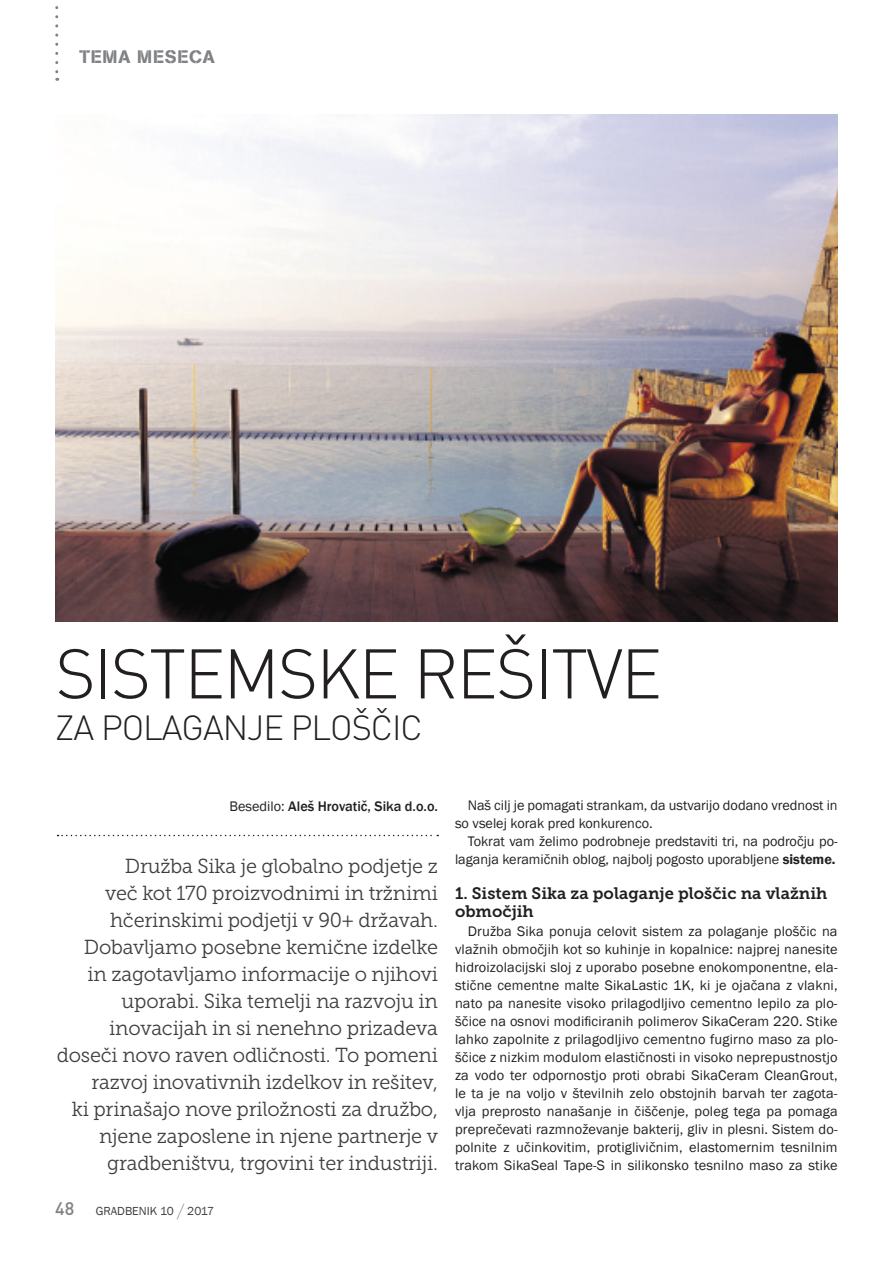
<style>
.page{position:relative;width:893px;height:1263px;background:#fff}
.page>*{position:absolute;margin:0;border:0;box-sizing:border-box;transform-origin:0 0}
.t1{font:300 69px "DINS";letter-spacing:-.03em;color:#231f20}
.t2{font:300 34.5px "DINS";letter-spacing:-.03em;color:#231f20}
.t3{font:20.25px/27px "Museo Slab 300";letter-spacing:-.01em;color:#3e3e3f;text-align:right}
.t4{font:18px "AG Book Stencil";letter-spacing:.045em;color:#808285}
.t5{font:500 18px "DINS";color:#808285}
.t6{font:16.5px/18px "Museo Slab 700";color:#231f20}
.t7{font:14.25px/18px "Franklin Gothic";color:#231f20}
.t8{font:500 14.25px "Franklin Gothic";color:#231f20}
.t9{font:12px "Franklin Gothic";color:#3e3e3f}
.s1{font-weight:400}
.s2{font-family:"Helvetica Neue M";font-weight:200;font-size:21px}
.s3{font-weight:600}
</style>
<div class="page">
<img style="left:55px;top:115px;width:783px;height:507px">
<svg style="left:55px;top:6px;width:3px;height:75px"></svg>
<svg style="left:58px;top:835px;width:380px;height:1px"></svg>
<p class="t4" style="left:80px;top:46px;width:137px">TEMA MESECA</p>
<h1 class="t1" style="left:55px;top:631px;width:608px">SISTEMSKE REŠITVE</h1>
<h2 class="t2" style="left:55px;top:707px;width:369px">ZA POLAGANJE PLOŠČIC</h2>
<p class="t8" style="left:229px;top:797px;width:210px"><span class="s1">Besedilo:</span> Aleš Hrovatič, Sika d.o.o.</p>
<p class="t3" style="left:57px;top:853px;width:383px">Družba Sika je globalno podjetje z<br>več kot 170 proizvodnimi in tržnimi hčerinskimi podjetji v 90+ državah.<br>Dobavljamo posebne kemične izdelke<br>in zagotavljamo informacije o njihovi uporabi. Sika temelji na razvoju in inovacijah in si nenehno prizadeva doseči novo raven odličnosti. To pomeni razvoj inovativnih izdelkov in rešitev,<br>ki prinašajo nove priložnosti za družbo, njene zaposlene in njene partnerje v gradbeništvu, trgovini ter industriji.</p>
<p class="t5" style="left:55px;top:1197px;width:21px">48</p>
<p class="t9" style="left:96px;top:1204px;width:120px">GRADBENIK 10 <span class="s2">/</span> 2017</p>
<p class="t7" style="left:455px;top:797px;width:384px;text-indent:13px">Naš cilj je pomagati strankam, da ustvarijo dodano vrednost in so vselej korak pred konkurenco.</p>
<p class="t7" style="left:455px;top:833px;width:384px;text-align:right">Tokrat vam želimo podrobneje predstaviti tri, na področju po&shy;laganja keramičnih oblog, najbolj pogosto uporabljene <span class="s3">sisteme.</span></p>
<p class="t6" style="left:455px;top:884px;width:374px">1. Sistem Sika za polaganje ploščic na vlažnih območjih</p>
<p class="t7" style="left:455px;top:923px;width:384px;text-align:justify;text-indent:13px">Družba Sika ponuja celovit sistem za polaganje ploščic na vlažnih območjih kot so kuhinje in kopalnice: najprej nanesite hidroizolacijski sloj z uporabo posebne enokomponentne, ela&shy;stične cementne malte SikaLastic 1K, ki je ojačana z vlakni, nato pa nanesite visoko prilagodljivo cementno lepilo za plo&shy;ščice na osnovi modificiranih polimerov SikaCeram 220. Stike lahko zapolnite z prilagodljivo cementno fugirno maso za plo&shy;ščice z nizkim modulom elastičnosti in visoko neprepustnostjo za vodo ter odpornostjo proti obrabi SikaCeram CleanGrout, le ta je na voljo v številnih zelo obstojnih barvah ter zagota&shy;vlja preprosto nanašanje in čiščenje, poleg tega pa pomaga preprečevati razmnoževanje bakterij, gliv in plesni. Sistem do&shy;polnite z učinkovitim, protiglivičnim, elastomernim tesnilnim trakom SikaSeal Tape-S in silikonsko tesnilno maso za stike</p>
</div>
